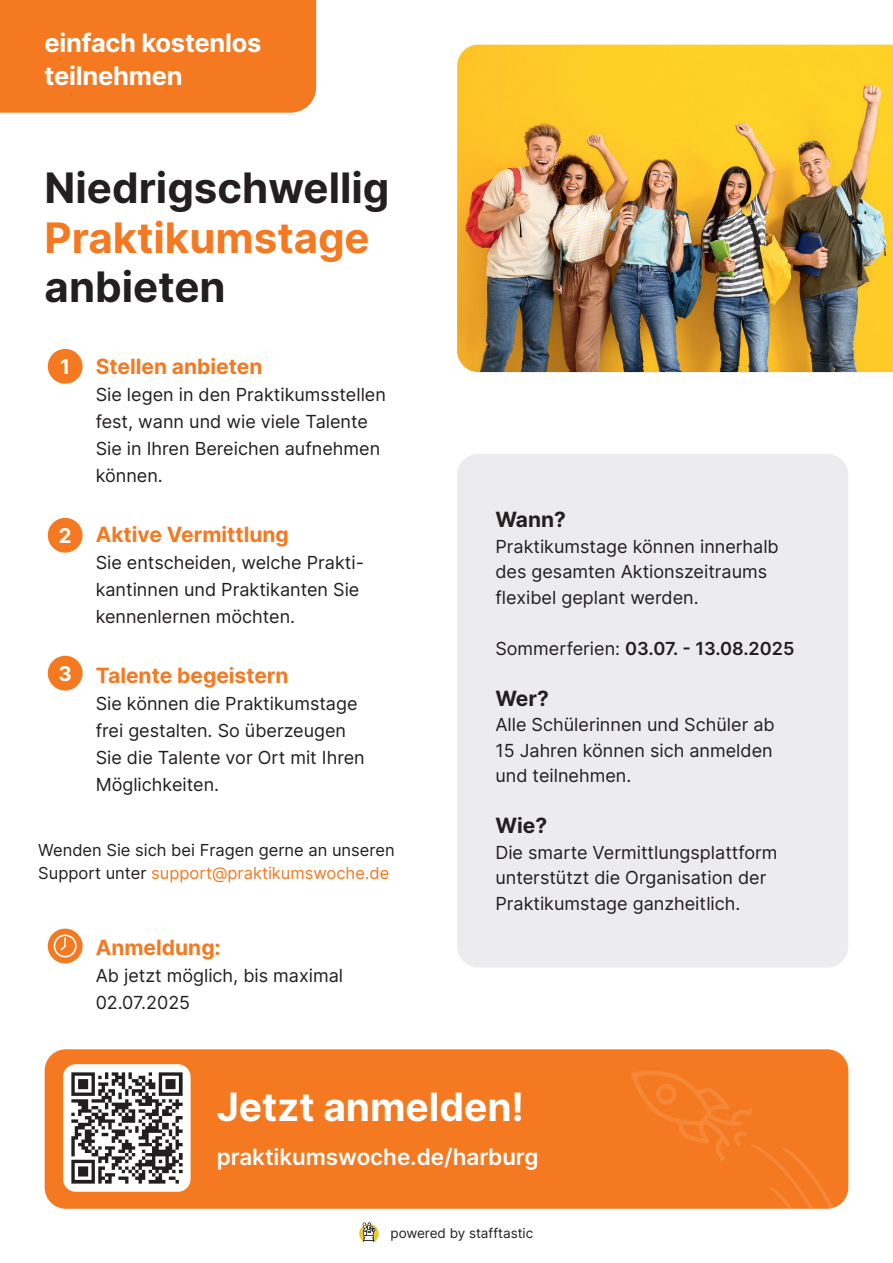
<style>
.page{position:relative;width:893px;height:1263px;background:#fff}
.page>*{position:absolute;margin:0;border:0;box-sizing:border-box;transform-origin:0 0}
.t1{font:700 42px/49.5px "Inter";color:#231f20}
.t2{font:700 39px "Inter";color:#fff}
.t3{font:700 25.5px/33px "Inter";letter-spacing:-.01em;color:#fff}
.t4{font:600 22.5px "Inter";color:#fff}
.t5{font:700 21px "Inter";color:#f47921}
.t6{font:700 21px "Inter";color:#231f20}
.t7{font:700 20.4px "Inter";color:#fff}
.t8{font:18px/27px "Inter";color:#231f20}
.t9{font:600 18px "Inter";color:#231f20}
.t10{font:16.5px/22.5px "Inter";color:#231f20}
.t11{font:13.5px "Inter";color:#231f20}
.s1{color:#f47921}
.s2{font-weight:400}
</style>
<div class="page">
<img style="left:457px;top:45px;width:436px;height:327px">
<svg style="left:48px;top:928px;width:35px;height:35px"></svg>
<svg style="left:54px;top:935px;width:22px;height:22px"></svg>
<div style="left:0;top:0;width:316px;height:113px;background:#f47921"></div>
<div style="left:457px;top:454px;width:391px;height:513px;background:#ececee;border-radius:21px"></div>
<svg style="left:359px;top:1222px;width:20px;height:21px"></svg>
<div style="left:45px;top:1049px;width:803px;height:160px;background:#f47921;border-radius:21px"></div>
<div style="left:63px;top:1064px;width:128px;height:128px;background:#fff;border-radius:13px"></div>
<img style="left:72px;top:1073px;width:110px;height:110px">
<div style="left:48px;top:349px;width:35px;height:35px;background:#f47921;border-radius:50%"></div>
<div style="left:48px;top:518px;width:35px;height:35px;background:#f47921;border-radius:50%"></div>
<div style="left:48px;top:656px;width:35px;height:34px;background:#f47921;border-radius:50%"></div>
<svg style="left:631px;top:1071px;width:215px;height:138px"></svg>
<p class="t3" style="left:45px;top:25px;width:218px">einfach kostenlos teilnehmen</p>
<p class="t1" style="left:45px;top:162px;width:346px">Niedrigschwellig<br><span class="s1">Praktikumstage </span>anbieten</p>
<p class="t7" style="left:60px;top:351px;width:11px">1</p>
<p class="t5" style="left:96px;top:350px;width:168px">Stellen anbieten</p>
<p class="t8" style="left:96px;top:380px;width:292px">Sie legen in den Praktikumsstellen fest, wann und wie viele Talente<br>Sie in Ihren Bereichen aufnehmen können.</p>
<p class="t7" style="left:59px;top:520px;width:14px">2</p>
<p class="t5" style="left:96px;top:518px;width:195px">Aktive Vermittlung</p>
<p class="t8" style="left:96px;top:548px;width:270px">Sie entscheiden, welche Prakti&shy;kantinnen und Praktikanten Sie kennenlernen möchten.</p>
<p class="t7" style="left:58px;top:658px;width:15px">3</p>
<p class="t5" style="left:96px;top:659px;width:194px">Talente begeistern</p>
<p class="t8" style="left:96px;top:689px;width:271px">Sie können die Praktikumstage frei gestalten. So überzeugen<br>Sie die Talente vor Ort mit Ihren<br>Möglichkeiten.</p>
<p class="t10" style="left:38px;top:838px;width:358px">Wenden Sie sich bei Fragen gerne an unseren<br>Support unter <span class="s1">support@praktikumswoche.de</span></p>
<p class="t5" style="left:96px;top:931px;width:127px">Anmeldung:</p>
<p class="t8" style="left:96px;top:961px;width:249px">Ab jetzt möglich, bis maximal<br>02.07.2025</p>
<p class="t6" style="left:495px;top:504px;width:72px">Wann?</p>
<p class="t8" style="left:495px;top:533px;width:285px;line-height:25.5px">Praktikumstage können innerhalb des gesamten Aktionszeitraums flexibel geplant werden.</p>
<p class="t9" style="left:495px;top:635px;width:300px"><span class="s2">Sommerferien:</span> 03.07. - 13.08.2025</p>
<p class="t6" style="left:495px;top:682px;width:55px">Wer?</p>
<p class="t8" style="left:495px;top:711px;width:281px">Alle Schülerinnen und Schüler ab</p>
<p class="t8" style="left:495px;top:737px;width:279px;line-height:25.5px">15 Jahren können sich anmelden und teilnehmen.</p>
<p class="t6" style="left:495px;top:810px;width:53px">Wie?</p>
<p class="t8" style="left:495px;top:839px;width:284px;line-height:25.5px">Die smarte Vermittlungsplattform unterstützt die Organisation der<br>Praktikumstage ganzheitlich.</p>
<p class="t2" style="left:217px;top:1078px;width:309px">Jetzt anmelden!</p>
<p class="t4" style="left:217px;top:1140px;width:323px">praktikumswoche.de/harburg</p>
<p class="t11" style="left:390px;top:1223px;width:144px">powered by stafftastic</p>
</div>
